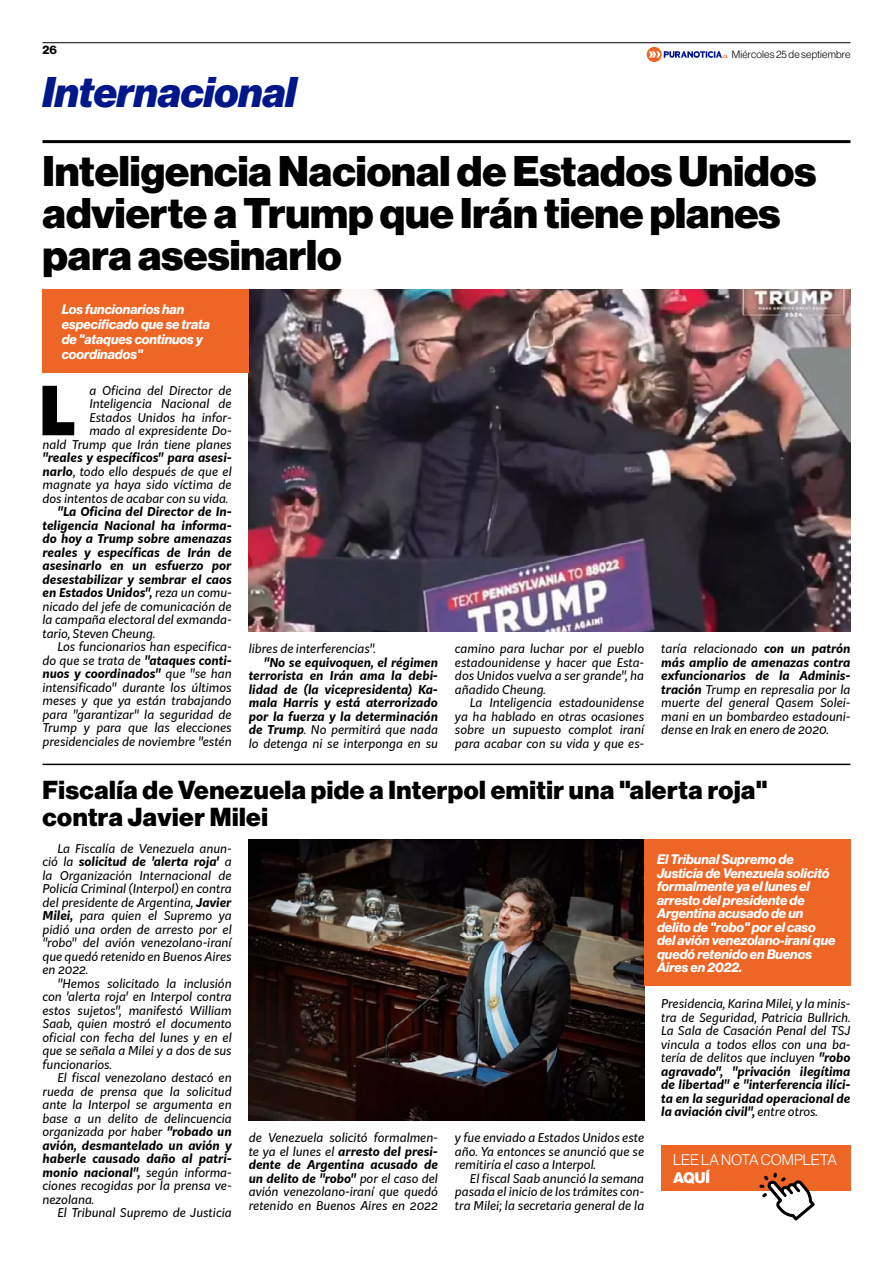
<style>
.page{position:relative;width:893px;height:1263px;background:#fff}
.page>*{position:absolute;margin:0;border:0;box-sizing:border-box;transform-origin:0 0}
.t1{font:900 66.3px "Kit Sans";color:#000}
.t2{font:42px/42px "N Haas Grotesk DS Pro 95 Blk";color:#000}
.t3{font:42px "N Haas Grotesk DS Pro 96 Blk It";color:#00178a}
.t4{font:25.5px/27px "N Haas Grotesk DS Pro 95 Blk";letter-spacing:.02em;color:#000}
.t5{font:15px "N Haas Grotesk DS Pro 45 Lt";color:#fff}
.t6{font:15px "N Haas Grotesk DS Pro 95 Blk";color:#fff}
.t7{font:13.5px/13.5px "N Haas Grotesk DS Pro 76 Bd It";color:#fff}
.t8{font:italic 12px/13.5px "Kit Sans";color:#000;text-align:justify}
.t9{font:italic 700 12px/13.5px "Kit Sans";color:#000;text-align:justify}
.t10{font:12px "N Haas Grotesk DS Pro 75 Bd";color:#000}
.t11{font:10.5px "N Haas Grotesk DS Pro 45 Lt";letter-spacing:.015em;color:#000}
.s1{font-weight:700}
.s2{font-weight:400}
</style>
<div class="page">
<hr style="left:43px;top:140px;width:807px;height:3px;background:#000">
<hr style="left:43px;top:42px;width:807px;height:1px;background:#000">
<hr style="left:43px;top:764px;width:807px;height:1px;background:#000">
<img style="left:249px;top:839px;width:395px;height:281px">
<div style="left:644px;top:839px;width:206px;height:147px;background:#ed6626"></div>
<img style="left:249px;top:290px;width:601px;height:341px">
<div style="left:43px;top:290px;width:206px;height:83px;background:#ed6626"></div>
<svg style="left:647px;top:47px;width:81px;height:15px"></svg>
<div style="left:661px;top:1145px;width:189px;height:46px;background:#ed6626"></div>
<svg style="left:759px;top:1172px;width:56px;height:49px"></svg>
<p class="t10" style="left:43px;top:43px;width:16px">26</p>
<h2 class="t3" style="left:43px;top:67px;width:255px">Internacional</h2>
<p class="t11" style="left:732px;top:48px;width:120px">Miércoles 25 de septiembre</p>
<h2 class="t2" style="left:43px;top:151px;width:775px">Inteligencia Nacional de Estados Unidos advierte a Trump que Irán tiene planes para asesinarlo</h2>
<p class="t7" style="left:62px;top:302px;width:150px;line-height:15px">Los funcionarios han especificado que se trata de "ataques continuos y coordinados"</p>
<p class="t8" style="left:43px;top:383px;width:191px;text-align:right">a Oficina del Director de<br>Inteligencia Nacional de<br>Estados Unidos ha infor-<br>mado al expresidente Do-<br>nald Trump que Irán tiene planes</p>
<p class="t8" style="left:43px;top:450px;width:191px"><span class="s1">"reales y específicos" para asesi&shy;narlo</span>, todo ello después de que el magnate ya haya sido víctima de dos intentos de acabar con su vida.</p>
<p class="t9" style="left:43px;top:504px;width:191px;text-indent:15px">"La Oficina del Director de In&shy;teligencia Nacional ha informa&shy;do hoy a Trump sobre amenazas reales y específicas de Irán de asesinarlo en un esfuerzo por desestabilizar y sembrar el caos en Estados Unidos", <span class="s2">reza un comu&shy;nicado del jefe de comunicación de la campaña electoral del exmanda&shy;tario, Steven Cheung.</span></p>
<p class="t8" style="left:43px;top:639px;width:191px;text-indent:15px">Los funcionarios han especifica&shy;do que se trata de <span class="s1">"ataques conti&shy;nuos y coordinados"</span> que "se han intensificado" durante los últimos meses y que ya están trabajando para "garantizar" la seguridad de Trump y para que las elecciones presidenciales de noviembre "estén</p>
<p class="t8" style="left:249px;top:641px;width:129px">libres de interferencias".</p>
<h1 class="t1" style="left:39px;top:351px;width:39px">L</h1>
<p class="t9" style="left:249px;top:654px;width:191px;text-indent:15px">"No se equivoquen, el régimen terrorista en Irán ama la debi&shy;lidad de (la vicepresidenta) Ka&shy;mala Harris y está aterrorizado por la fuerza y la determinación de Trump<span class="s2">. No permitirá que nada lo detenga ni se interponga en su</span></p>
<p class="t8" style="left:455px;top:641px;width:191px">camino para luchar por el pueblo estadounidense y hacer que Esta&shy;dos Unidos vuelva a ser grande", ha añadido Cheung.</p>
<p class="t8" style="left:455px;top:695px;width:191px;text-indent:15px">La Inteligencia estadounidense ya ha hablado en otras ocasiones sobre un supuesto complot iraní para acabar con su vida y que es-</p>
<p class="t8" style="left:661px;top:641px;width:191px">taría relacionado <span class="s1">con un patrón más amplio de amenazas contra exfuncionarios de la Adminis&shy;tración</span> Trump en represalia por la muerte del general Qasem Solei&shy;mani en un bombardeo estadouni&shy;dense en Irak en enero de 2020.</p>
<h3 class="t4" style="left:43px;top:776px;width:727px">Fiscalía de Venezuela pide a Interpol emitir una "alerta roja" contra Javier Milei</h3>
<p class="t7" style="left:657px;top:853px;width:180px">El Tribunal Supremo de<br>Justicia de Venezuela solicitó formalmente ya el lunes el arresto del presidente de<br>Argentina acusado de un delito de "robo" por el caso del avión venezolano-iraní que quedó retenido en Buenos<br>Aires en 2022.</p>
<p class="t8" style="left:42px;top:841px;width:191px;text-indent:15px">La Fiscalía de Venezuela anun&shy;ció la <span class="s1">solicitud de 'alerta roja'</span> a la Organización Internacional de Policía Criminal (Interpol) en contra del presidente de Argentina, <span class="s1">Javier Milei,</span> para quien el Supremo ya pidió una orden de arresto por el "robo" del avión venezolano-iraní que quedó retenido en Buenos Aires en 2022.</p>
<p class="t8" style="left:42px;top:976px;width:191px;text-indent:15px">"Hemos solicitado la inclusión con 'alerta roja' en Interpol contra estos sujetos", manifestó William Saab, quien mostró el documento oficial con fecha del lunes y en el que se señala a Milei y a dos de sus funcionarios.</p>
<p class="t8" style="left:42px;top:1070px;width:191px;text-indent:15px">El fiscal venezolano destacó en rueda de prensa que la solicitud ante la Interpol se argumenta en base a un delito de delincuencia organizada por haber <span class="s1">"robado un avión, desmantelado un avión y haberle causado daño al patri&shy;monio nacional",</span> según informa&shy;ciones recogidas por la prensa ve&shy;nezolana.</p>
<p class="t8" style="left:57px;top:1205px;width:176px">El Tribunal Supremo de Justicia</p>
<p class="t8" style="left:661px;top:996px;width:191px">Presidencia, Karina Milei, y la minis&shy;tra de Seguridad, Patricia Bullrich.<br>La Sala de Casación Penal del TSJ vincula a todos ellos con una ba&shy;tería de delitos que incluyen <span class="s1">"robo agravado", "privación ilegítima de libertad" e "interferencia ilíci&shy;ta en la seguridad operacional de la aviación civil",</span> entre otros.</p>
<p class="t8" style="left:455px;top:1130px;width:191px">y fue enviado a Estados Unidos este año. Ya entonces se anunció que se remitiría el caso a Interpol.</p>
<p class="t8" style="left:455px;top:1171px;width:191px;text-indent:15px">El fiscal Saab anunció la semana pasada el inicio de los trámites con&shy;tra Milei; la secretaria general de la</p>
<p class="t8" style="left:249px;top:1130px;width:191px">de Venezuela solicitó formalmen&shy;te ya el lunes el <span class="s1">arresto del presi&shy;dente de Argentina acusado de un delito de "robo"</span> por el caso del avión venezolano-iraní que quedó retenido en Buenos Aires en 2022</p>
<p class="t5" style="left:673px;top:1151px;width:165px">LEE LA NOTA COMPLETA</p>
<p class="t6" style="left:673px;top:1169px;width:38px">AQUÍ</p>
</div>
